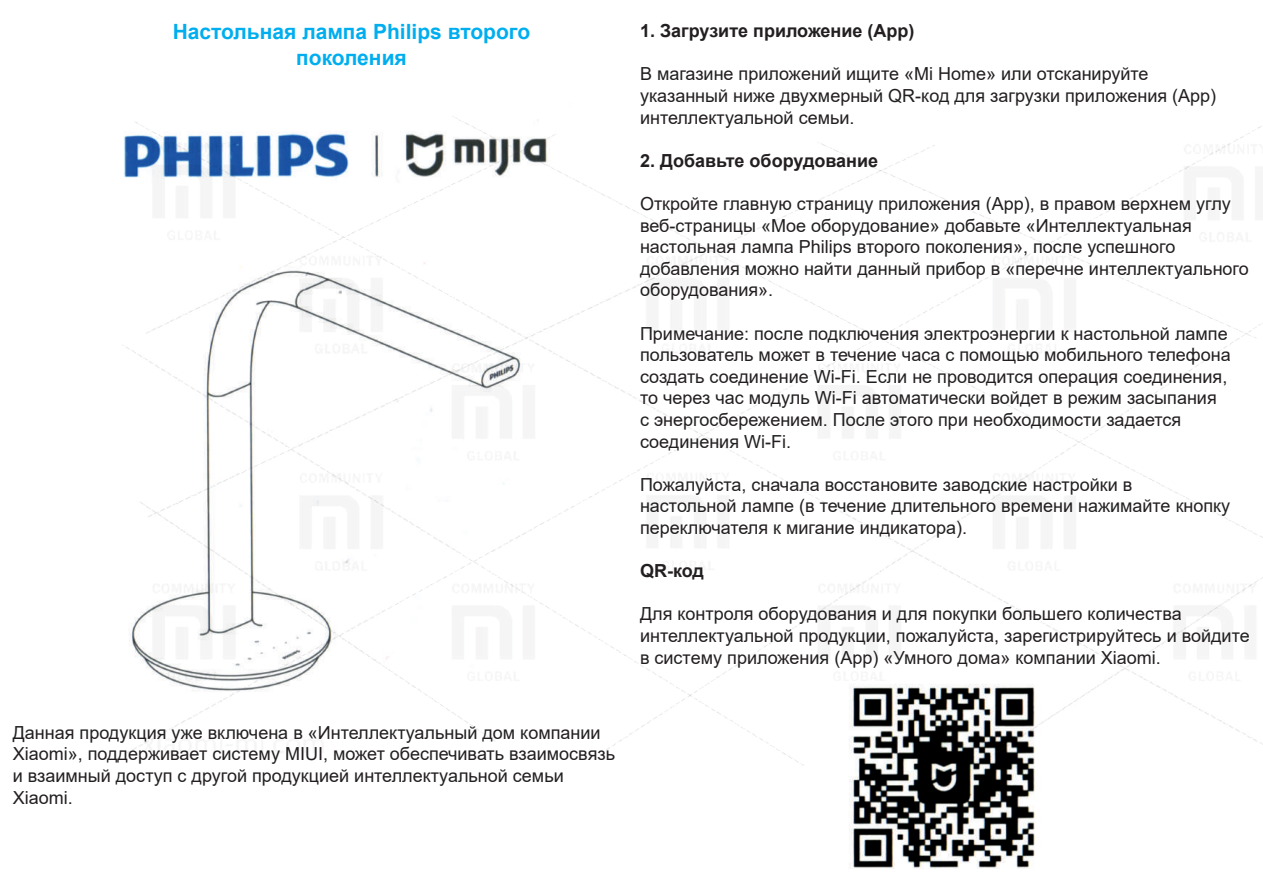
<style>
.page{position:relative;width:1263px;height:893px;background:#fff}
.page>*{position:absolute;margin:0;border:0;box-sizing:border-box;transform-origin:0 0}
.t1{font:700 21px/25.2px "Arial";color:#00aeef;text-align:center}
.t2{font:18px/21.6px "Arial";color:#231f20}
.t3{font:700 18px "Arial";color:#231f20}
</style>
<div class="page">
<img style="left:849px;top:776px;width:186px;height:93px">
<img style="left:124px;top:116px;width:1139px;height:660px">
<p class="t1" style="left:173px;top:20px;width:359px">Настольная лампа Philips второго поколения</p>
<p class="t2" style="left:13px;top:722px;width:604px">Данная продукция уже включена в «Интеллектуальный дом компании Xiaomi», поддерживает систему MIUI, может обеспечивать взаимосвязь и взаимный доступ с другой продукцией интеллектуальной семьи Xiaomi.</p>
<p class="t3" style="left:640px;top:18px;width:276px">1. Загрузите приложение (App)</p>
<p class="t2" style="left:640px;top:63px;width:578px">В магазине приложений ищите «Mi Home» или отсканируйте указанный ниже двухмерный QR-код для загрузки приложения (App) интеллектуальной семьи.</p>
<p class="t3" style="left:640px;top:148px;width:240px">2. Добавьте оборудование</p>
<p class="t2" style="left:640px;top:193px;width:610px">Откройте главную страницу приложения (App), в правом верхнем углу веб-страницы «Мое оборудование» добавьте «Интеллектуальная настольная лампа Philips второго поколения», после успешного добавления можно найти данный прибор в «перечне интеллектуального оборудования».</p>
<p class="t2" style="left:640px;top:322px;width:592px">Примечание: после подключения электроэнергии к настольной лампе пользователь может в течение часа с помощью мобильного телефона создать соединение Wi-Fi. Если не проводится операция соединения, то через час модуль Wi-Fi автоматически войдет в режим засыпания<br>с энергосбережением. После этого при необходимости задается соединения Wi-Fi.</p>
<p class="t2" style="left:640px;top:473px;width:592px">Пожалуйста, сначала восстановите заводские настройки в настольной лампе (в течение длительного времени нажимайте кнопку переключателя к мигание индикатора).</p>
<p class="t3" style="left:640px;top:558px;width:65px">QR-код</p>
<p class="t2" style="left:640px;top:603px;width:611px">Для контроля оборудования и для покупки большего количества интеллектуальной продукции, пожалуйста, зарегистрируйтесь и войдите в систему приложения (App) «Умного дома» компании Xiaomi.</p>
</div>
